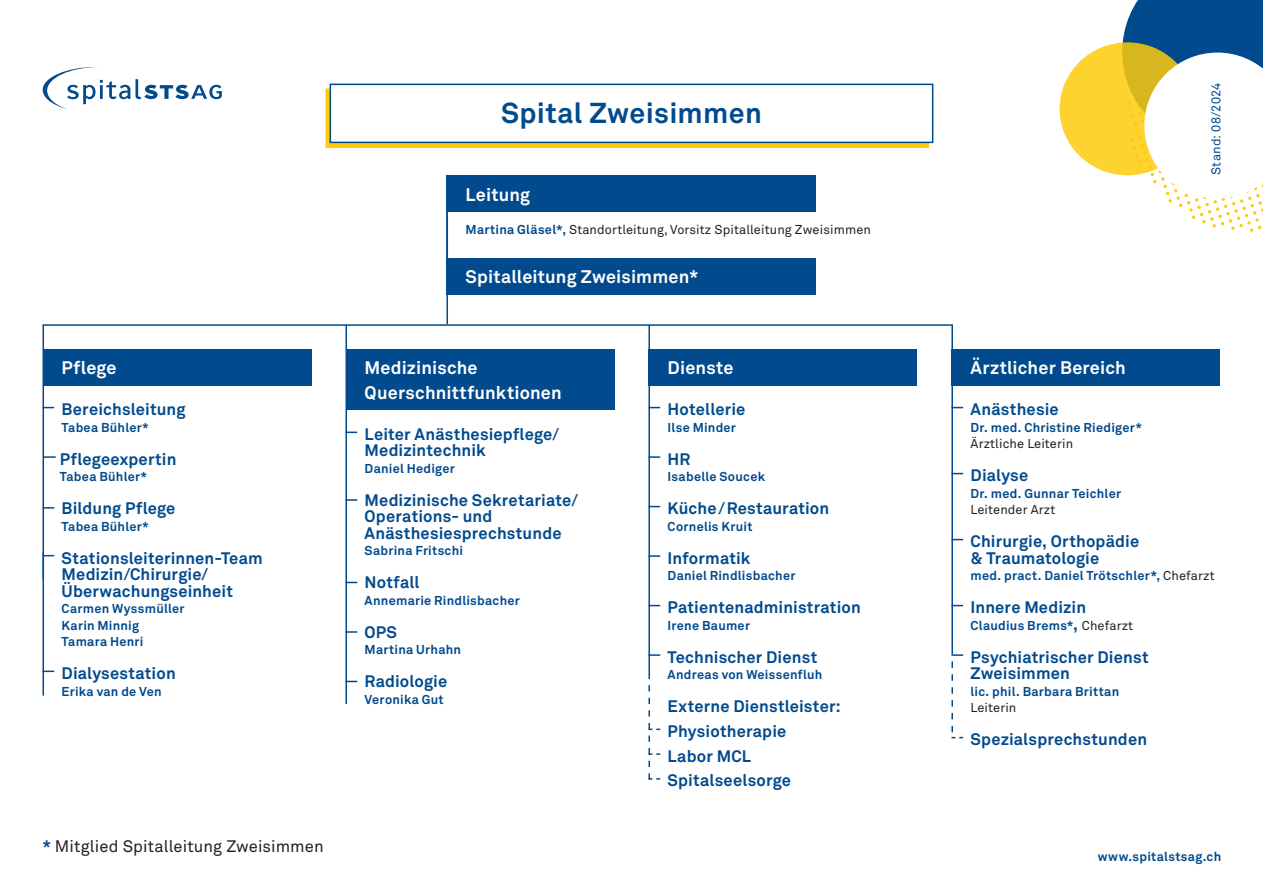
<style>
.page{position:relative;width:1263px;height:893px;background:#fff}
.page>*{position:absolute;margin:0;border:0;box-sizing:border-box;transform-origin:0 0}
.t1{font:700 28.5px "Akkurat";letter-spacing:.01em;color:#004a8d}
.t2{font:700 18px "Akkurat";letter-spacing:.01em;color:#fff}
.t3{font:700 16.5px/16.5px "Akkurat";letter-spacing:.01em;color:#004a8d}
.t4{font:16.5px "Akkurat";letter-spacing:.005em;color:#231f20}
.t5{font:700 12.75px "Akkurat";letter-spacing:.02em;color:#004a8d}
.t6{font:12.75px "Akkurat";letter-spacing:.01em;color:#231f20}
.t7{font:12.75px "Akkurat";letter-spacing:.02em;color:#004a8d}
.s1{font-weight:700;color:#004a8d}
.s2{font-weight:400;color:#231f20}
.s3{font-size:16.5px}
</style>
<div class="page">
<svg style="left:43px;top:67px;width:179px;height:42px"></svg>
<div style="left:1060px;top:42px;width:135px;height:133px;background:#fed22f;border-radius:50%"></div>
<svg style="left:1122px;top:0;width:141px;height:232px"></svg>
<svg style="left:325px;top:88px;width:604px;height:60px;fill:#feca0a"></svg>
<div style="left:330px;top:84px;width:603px;height:59px;background:#fff;border:2px solid #004a8d"></div>
<div style="left:446px;top:176px;width:370px;height:36px;background:#004a8d"></div>
<div style="left:446px;top:258px;width:370px;height:36px;background:#004a8d"></div>
<hr style="left:446px;top:176px;width:2px;height:148px;background:#004a8d">
<hr style="left:43px;top:325px;width:1px;height:255px;background:#004a8d">
<hr style="left:345px;top:325px;width:2px;height:379px;background:#004a8d">
<hr style="left:648px;top:325px;width:2px;height:354px;background:#004a8d">
<hr style="left:951px;top:325px;width:2px;height:329px;background:#004a8d">
<hr style="left:43px;top:324px;width:404px;height:2px;background:#004a8d">
<hr style="left:447px;top:324px;width:506px;height:2px;background:#004a8d">
<div style="left:43px;top:349px;width:268px;height:36px;background:#004a8d"></div>
<div style="left:345px;top:349px;width:269px;height:61px;background:#004a8d"></div>
<div style="left:648px;top:349px;width:269px;height:36px;background:#004a8d"></div>
<div style="left:951px;top:349px;width:269px;height:36px;background:#004a8d"></div>
<svg style="left:44px;top:507px;width:10px;height:2px"></svg>
<svg style="left:44px;top:456px;width:12px;height:2px"></svg>
<svg style="left:345px;top:499px;width:12px;height:2px"></svg>
<svg style="left:345px;top:631px;width:12px;height:2px"></svg>
<svg style="left:648px;top:456px;width:12px;height:2px"></svg>
<svg style="left:648px;top:555px;width:12px;height:2px"></svg>
<svg style="left:648px;top:654px;width:12px;height:2px"></svg>
<svg style="left:951px;top:654px;width:12px;height:84px"></svg>
<svg style="left:648px;top:685px;width:12px;height:95px"></svg>
<hr style="left:43px;top:552px;width:1px;height:144px;background:#004a8d">
<p class="t1" style="left:501px;top:95px;width:262px">Spital Zweisimmen</p>
<p class="t2" style="left:466px;top:183px;width:66px">Leitung</p>
<p class="t6" style="left:466px;top:222px;width:407px"><span class="s1">Martina Gläsel*,</span> Standortleitung, Vorsitz Spitalleitung Zweisimmen</p>
<p class="t2" style="left:466px;top:265px;width:234px">Spitalleitung Zweisimmen*</p>
<p class="t2" style="left:62px;top:356px;width:56px">Pflege</p>
<p class="t2" style="left:365px;top:356px;width:115px">Medizinische</p>
<p class="t2" style="left:365px;top:381px;width:199px">Querschnittfunktionen</p>
<p class="t2" style="left:668px;top:356px;width:68px">Dienste</p>
<p class="t2" style="left:971px;top:356px;width:157px">Ärztlicher Bereich</p>
<p class="t7" style="left:1208px;top:175px;width:94px;rotate:-90deg">Stand: 08/2024</p>
<p class="t3" style="left:62px;top:401px;width:125px">Bereichsleitung</p>
<p class="t5" style="left:62px;top:419px;width:89px">Tabea Bühler*</p>
<p class="t3" style="left:60px;top:451px;width:118px">Pflegeexpertin</p>
<p class="t5" style="left:60px;top:469px;width:89px">Tabea Bühler*</p>
<p class="t3" style="left:62px;top:500px;width:115px">Bildung Pflege</p>
<p class="t5" style="left:62px;top:518px;width:89px">Tabea Bühler*</p>
<p class="t3" style="left:62px;top:550px;width:203px">Stationsleiterinnen-Team<br>Medizin/Chirurgie/<br>Überwachungseinheit</p>
<p class="t5" style="left:62px;top:601px;width:124px">Carmen Wyssmüller</p>
<p class="t5" style="left:62px;top:617px;width:79px">Karin Minnig</p>
<p class="t5" style="left:62px;top:634px;width:83px">Tamara Henri</p>
<p class="t3" style="left:62px;top:665px;width:116px">Dialysestation</p>
<p class="t5" style="left:62px;top:683px;width:102px">Erika van de Ven</p>
<p class="t3" style="left:365px;top:426px;width:196px">Leiter Anästhesiepflege/</p>
<p class="t3" style="left:365px;top:442px;width:122px">Medizintechnik</p>
<p class="t5" style="left:365px;top:460px;width:92px">Daniel Hediger</p>
<p class="t3" style="left:365px;top:492px;width:215px">Medizinische Sekretariate/<br>Operations- und</p>
<p class="t3" style="left:365px;top:525px;width:198px">Anästhesiesprechstunde</p>
<p class="t5" style="left:365px;top:543px;width:100px">Sabrina Fritschi</p>
<p class="t3" style="left:365px;top:574px;width:56px">Notfall</p>
<p class="t5" style="left:365px;top:592px;width:157px">Annemarie Rindlisbacher</p>
<p class="t3" style="left:365px;top:624px;width:34px">OPS</p>
<p class="t5" style="left:365px;top:642px;width:98px">Martina Urhahn</p>
<p class="t3" style="left:365px;top:673px;width:84px">Radiologie</p>
<p class="t5" style="left:365px;top:691px;width:81px">Veronika Gut</p>
<p class="t4" style="left:43px;top:837px;width:283px"><span class="s1">*</span> Mitglied Spitalleitung Zweisimmen</p>
<p class="t3" style="left:668px;top:401px;width:79px">Hotellerie</p>
<p class="t5" style="left:668px;top:419px;width:70px">Ilse Minder</p>
<p class="t3" style="left:668px;top:451px;width:24px">HR</p>
<p class="t5" style="left:668px;top:469px;width:99px">Isabelle Soucek</p>
<p class="t3" style="left:668px;top:500px;width:163px">Küche/Restauration</p>
<p class="t5" style="left:668px;top:518px;width:86px">Cornelis Kruit</p>
<p class="t3" style="left:668px;top:550px;width:84px">Informatik</p>
<p class="t5" style="left:668px;top:568px;width:129px">Daniel Rindlisbacher</p>
<p class="t3" style="left:668px;top:599px;width:195px">Patientenadministration</p>
<p class="t5" style="left:668px;top:617px;width:84px">Irene Baumer</p>
<p class="t3" style="left:668px;top:649px;width:151px">Technischer Dienst</p>
<p class="t5" style="left:668px;top:667px;width:156px">Andreas von Weissenfluh</p>
<p class="t3" style="left:668px;top:698px;width:175px">Externe Dienstleister:</p>
<p class="t3" style="left:668px;top:723px;width:120px">Physiotherapie</p>
<p class="t3" style="left:668px;top:748px;width:85px">Labor MCL</p>
<p class="t3" style="left:668px;top:772px;width:125px">Spitalseelsorge</p>
<p class="t3" style="left:971px;top:401px;width:90px">Anästhesie</p>
<p class="t5" style="left:971px;top:419px;width:173px">Dr. med. Christine Riediger*</p>
<p class="t6" style="left:971px;top:436px;width:104px">Ärztliche Leiterin</p>
<p class="t3" style="left:971px;top:467px;width:59px">Dialyse</p>
<p class="t5" style="left:971px;top:485px;width:152px">Dr. med. Gunnar Teichler</p>
<p class="t6" style="left:971px;top:502px;width:86px">Leitender Arzt</p>
<p class="t3" style="left:971px;top:533px;width:170px">Chirurgie, Orthopädie</p>
<p class="t3" style="left:971px;top:550px;width:130px">&amp; Traumatologie</p>
<p class="t5" style="left:971px;top:568px;width:245px">med. pract. Daniel Trötschler*, <span class="s2">Chefarzt</span></p>
<p class="t3" style="left:971px;top:599px;width:117px">Innere Medizin</p>
<p class="t5" style="left:971px;top:617px;width:164px">Claudius Brems*<span class="s3">,</span> <span class="s2">Chefarzt</span></p>
<p class="t3" style="left:971px;top:649px;width:179px">Psychiatrischer Dienst</p>
<p class="t3" style="left:971px;top:665px;width:101px">Zweisimmen</p>
<p class="t5" style="left:971px;top:683px;width:150px">lic. phil. Barbara Brittan</p>
<p class="t6" style="left:971px;top:700px;width:47px">Leiterin</p>
<p class="t3" style="left:971px;top:731px;width:178px">Spezialsprechstunden</p>
<p class="t5" style="left:1098px;top:848px;width:125px">www.spitalstsag.ch</p>
</div>
